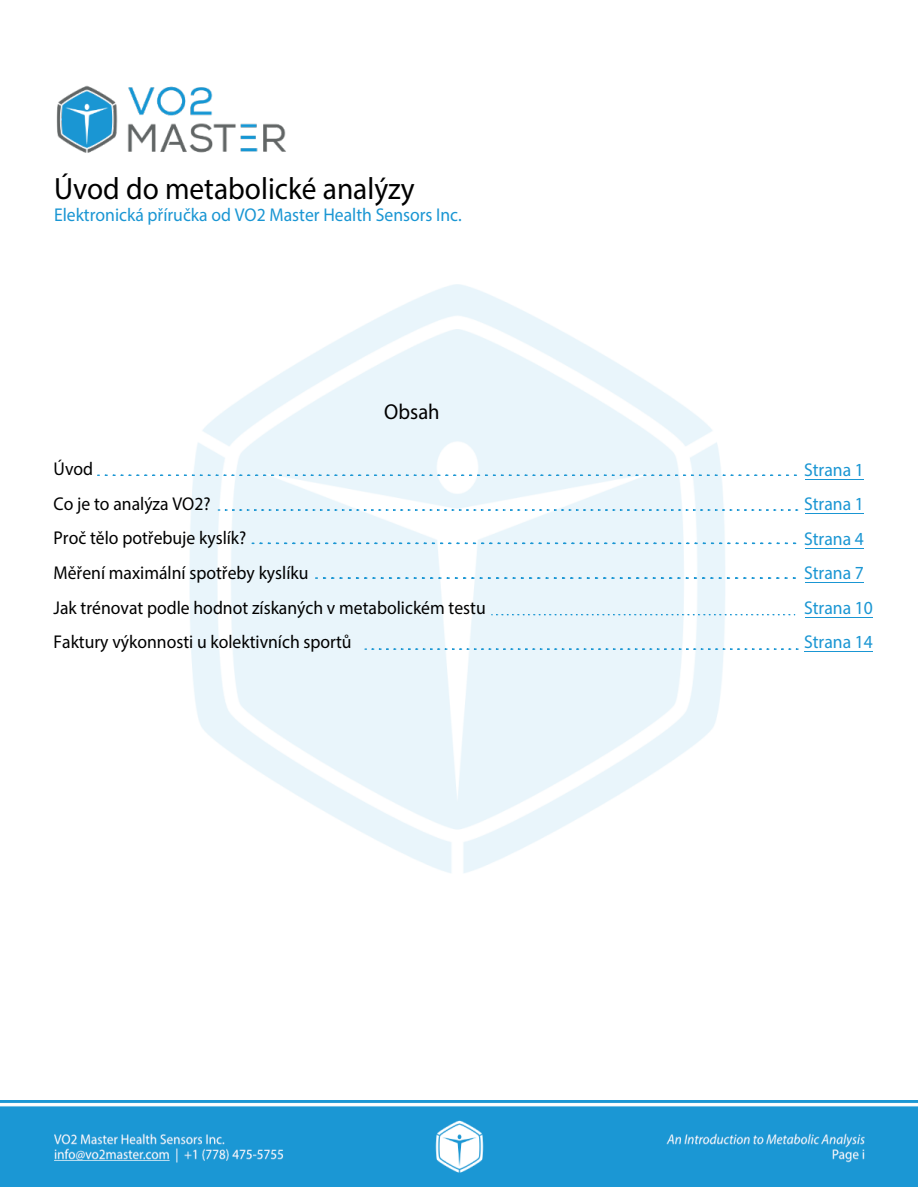
<style>
.page{position:relative;width:918px;height:1188px;background:#fff}
.page>*{position:absolute;margin:0;border:0;box-sizing:border-box;transform-origin:0 0}
.t1{font:30.9px "Myriad Pro";color:#000;scale:.95 1}
.t2{font:21.6px "Myriad Pro";color:#000;scale:.95 1}
.t3{font:18.6px/34.7px "Myriad Pro";color:#000;scale:.95 1}
.t4{font:18.6px/34.5px "Myriad Pro";color:#1a96d3;scale:.95 1}
</style>
<div class="page">
<img style="left:0;top:1100px;width:918px;height:87px">
<img style="left:190px;top:284px;width:535px;height:589px">
<hr style="left:805px;top:479px;width:59px;height:1px;background:#1a96d3">
<hr style="left:805px;top:513px;width:59px;height:1px;background:#1a96d3">
<hr style="left:805px;top:548px;width:59px;height:1px;background:#1a96d3">
<hr style="left:805px;top:582px;width:59px;height:1px;background:#1a96d3">
<hr style="left:805px;top:617px;width:68px;height:1px;background:#1a96d3">
<hr style="left:805px;top:651px;width:68px;height:1px;background:#1a96d3">
<svg style="left:98px;top:475px;width:699px;height:1px"></svg>
<svg style="left:218px;top:509px;width:581px;height:2px"></svg>
<svg style="left:252px;top:543px;width:545px;height:1px"></svg>
<svg style="left:316px;top:577px;width:480px;height:2px"></svg>
<svg style="left:491px;top:614px;width:304px;height:1px"></svg>
<svg style="left:365px;top:648px;width:434px;height:2px"></svg>
<img style="left:56px;top:85px;width:230px;height:68px">
<h1 class="t1" style="left:54px;top:170px;width:381px">Úvod do metabolické analýzy</h1>
<p class="t4" style="left:54px;top:197px;width:431px">Elektronická příručka od VO2 Master Health Sensors Inc.</p>
<p class="t2" style="left:384px;top:398px;width:60px">Obsah</p>
<p class="t3" style="left:54px;top:451px;width:456px">Úvod<br>Co je to analýza VO2?<br>Proč tělo potřebuje kyslík?<br>Měření maximální spotřeby kyslíku<br>Jak trénovat podle hodnot získaných v metabolickém testu<br>Faktury výkonnosti u kolektivních sportů</p>
<p class="t4" style="left:804px;top:452px;width:74px">Strana 1<br>Strana 1<br>Strana 4<br>Strana 7<br>Strana 10<br>Strana 14</p>
</div>
